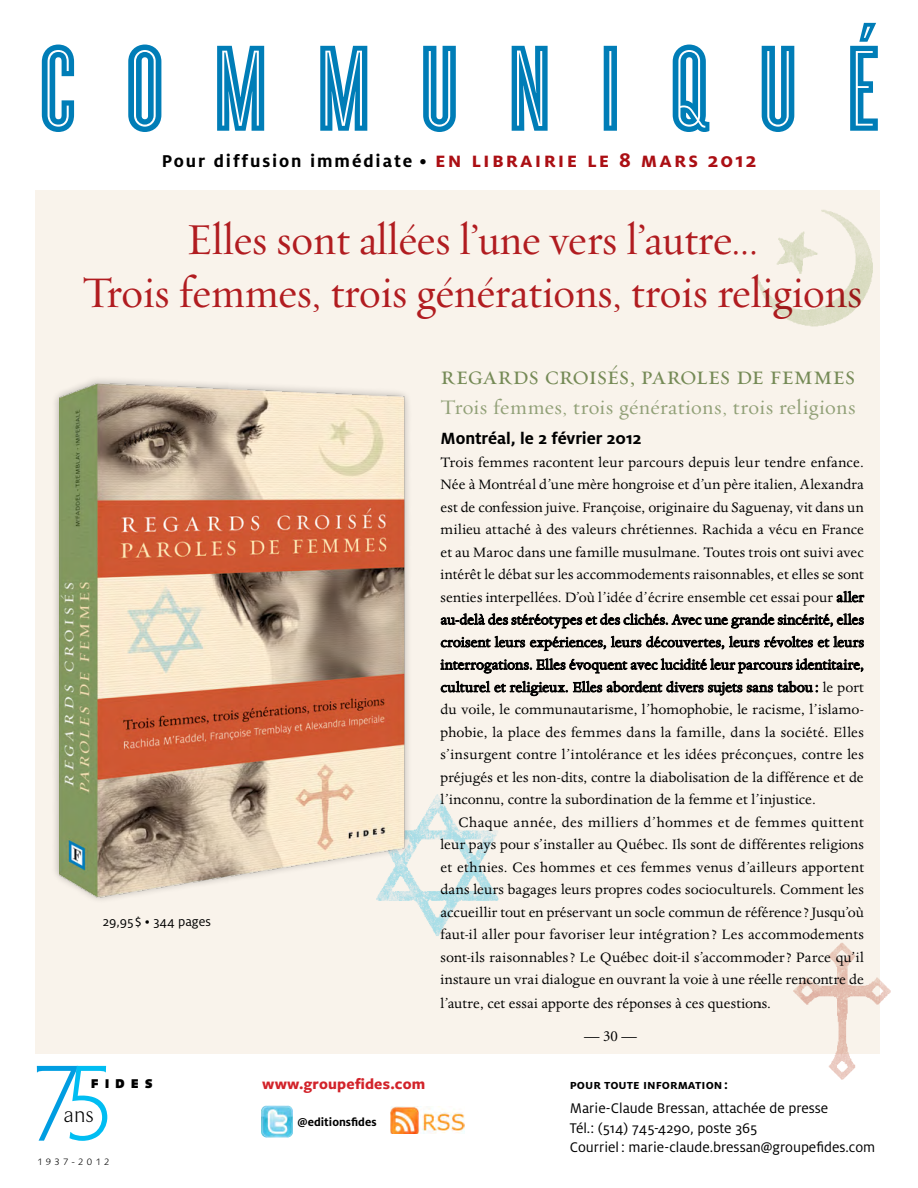
<style>
.page{position:relative;width:918px;height:1188px;background:#fff}
.page>*{position:absolute;margin:0;border:0;box-sizing:border-box;transform-origin:0 0}
.t1{font:127.5px "Cyclone";letter-spacing:.39em;color:#007db7}
.t2{font:300 95.85px "Penumbra Flare Std";color:#009de1;scale:.91 1}
.t3{font:44.4px/52.5px "Requiem Text HTF Roman";letter-spacing:-.005em;color:#b11c20;text-align:center;scale:.95 1}
.t4{font:25.5px "Requiem Text HTF Small Caps";letter-spacing:-.015em;color:#758a56}
.t5{font:300 23.1px "TF Arrow";color:#000}
.t6{font:21px "Requiem Text HTF Roman";letter-spacing:.015em;color:#91a077}
.t7{font:700 18.9px "Milo";letter-spacing:.1em;color:#000}
.t8{font:700 18px "Milo";letter-spacing:-.005em;color:#000}
.t9{font:700 15.9px "Freight Sans Pro";letter-spacing:.015em;color:#d2232a}
.t10{font:15.75px/22.5px "Dante";letter-spacing:.005em;color:#000;text-align:justify}
.t11{font:15.45px/19.5px "Milo";color:#000}
.t12{font:15.45px "Minion";color:#000}
.t13{font:13.95px "Milo";color:#000}
.t14{font:13.65px "Milo Bold SC";color:#000}
.t15{font:900 12.6px "Linotype Syntax";letter-spacing:.505em;color:#000;scale:.91 1}
.t16{font:700 12.45px "Milo";color:#000}
.t17{font:300 9.3px "Linotype Syntax";letter-spacing:.345em;color:#000}
.s1{font-size:15px}
.s2{font-family:"Milo Bold SC";font-weight:400;font-size:21.9px;color:#ab0f14}
.s3{color:#00bdf2}
</style>
<div class="page">
<img style="left:261px;top:1106px;width:32px;height:32px">
<img style="left:391px;top:1107px;width:73px;height:27px">
<div style="left:36px;top:190px;width:844px;height:864px;background:#f9f3eb"></div>
<svg style="left:837px;top:591px;width:27px;height:11px"></svg>
<svg style="left:441px;top:613px;width:423px;height:16px"></svg>
<svg style="left:441px;top:636px;width:423px;height:15px"></svg>
<svg style="left:440px;top:658px;width:423px;height:16px"></svg>
<svg style="left:441px;top:681px;width:377px;height:15px"></svg>
<img style="left:412px;top:794px;width:87px;height:142px">
<img style="left:757px;top:210px;width:116px;height:117px">
<img style="left:793px;top:942px;width:98px;height:138px">
<div style="left:51px;top:376px;width:361px;height:528px;background:#000;opacity:.3"></div>
<img style="left:59px;top:376px;width:353px;height:527px">
<h1 class="t1" style="left:39px;top:1px;width:841px">COMMUNIQUÉ</h1>
<p class="t7" style="left:162px;top:150px;width:596px">Pour diffusion immédiate <span class="s1">•</span> <span class="s2">en librairie le 8 mars 2012</span></p>
<h3 class="t3" style="left:82px;top:215px;width:823px">Elles sont allées l’une vers l’autre...<br>Trois femmes, trois générations, trois religions</h3>
<p class="t13" style="left:103px;top:913px;width:110px">29,95 $ • 344 pages</p>
<h2 class="t2" style="left:34px;top:1050px;width:85px">7<span class="s3">5</span></h2>
<p class="t15" style="left:91px;top:1075px;width:70px">fides</p>
<h3 class="t5" style="left:64px;top:1103px;width:31px">ans</h3>
<p class="t17" style="left:38px;top:1157px;width:73px">1937-2012</p>
<p class="t9" style="left:262px;top:1073px;width:165px">www.groupefides.com</p>
<p class="t16" style="left:297px;top:1114px;width:81px">@editionsfides</p>
<h3 class="t4" style="left:441px;top:361px;width:416px">regards croisés, paroles de femmes</h3>
<h3 class="t6" style="left:441px;top:395px;width:417px">Trois femmes, trois générations, trois religions</h3>
<p class="t8" style="left:441px;top:428px;width:202px">Montréal, le 2 février 2012</p>
<p class="t10" style="left:441px;top:451px;width:425px">Trois femmes racontent leur parcours depuis leur tendre enfance.<br>Née à Montréal d’une mère hongroise et d’un père italien, Alexandra est de confession juive. Françoise, originaire du Saguenay, vit dans un milieu attaché à des valeurs chrétiennes. Rachida a vécu en France et au Maroc dans une famille musulmane. Toutes trois ont suivi avec intérêt le débat sur les accommodements raisonnables, et elles se sont senties interpellées. D’où l’idée d’écrire ensemble cet essai pour aller au-delà des stéréotypes et des clichés. Avec une grande sincérité, elles croisent leurs expériences, leurs découvertes, leurs révoltes et leurs interrogations. Elles évoquent avec lucidité leur parcours identitaire, culturel et religieux. Elles abordent divers sujets sans tabou : le port du voile, le communautarisme, l’homophobie, le racisme, l’islamo&shy;phobie, la place des femmes dans la famille, dans la société. Elles s’insurgent contre l’intolérance et les idées préconçues, contre les préjugés et les non-dits, contre la diabolisation de la différence et de l’inconnu, contre la subordination de la femme et l’injustice.</p>
<p class="t10" style="left:441px;top:811px;width:425px;text-indent:18px">Chaque année, des milliers d’hommes et de femmes quittent leur pays pour s’installer au Québec. Ils sont de différentes religions et ethnies. Ces hommes et ces femmes venus d’ailleurs apportent dans leurs bagages leurs propres codes socioculturels. Comment les accueillir tout en préservant un socle commun de référence ? Jusqu’où faut-il aller pour favoriser leur intégration ? Les accommodements sont-ils raisonnables? Le Québec doit-il s’accommoder? Parce qu’il instaure un vrai dialogue en ouvrant la voie à une réelle rencontre de</p>
<p class="t10" style="left:441px;top:993px;width:332px">l’autre, cet essai apporte des réponses à ces questions.</p>
<p class="t12" style="left:584px;top:1028px;width:54px">— 30 —</p>
<p class="t14" style="left:570px;top:1077px;width:160px">pour toute information:</p>
<p class="t11" style="left:570px;top:1099px;width:260px">Marie-Claude Bressan, attachée de presse<br>Tél.: (514) 745-4290, poste 365</p>
<p class="t11" style="left:570px;top:1138px;width:307px">Courriel : marie-claude.bressan@groupefides.com</p>
</div>
